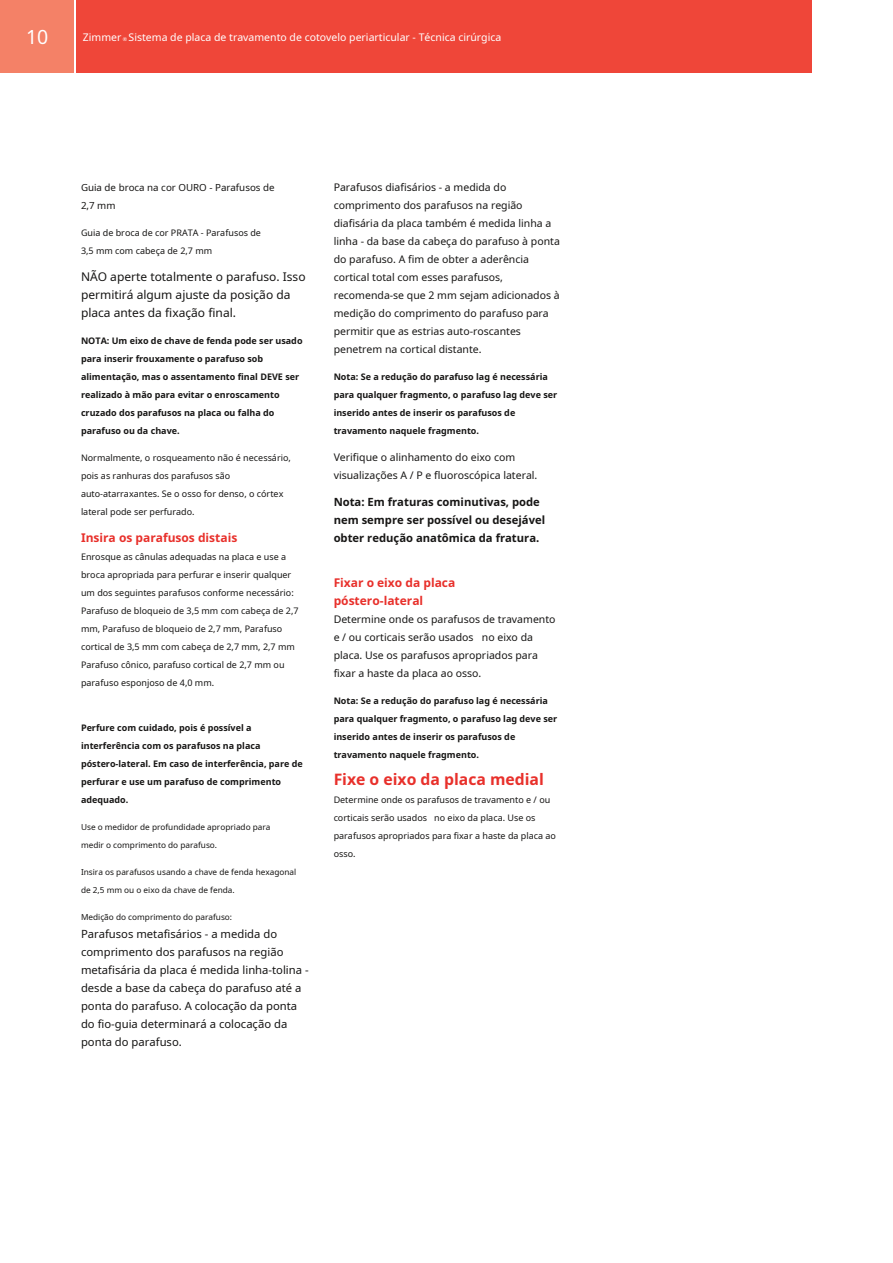
<style>
.page{position:relative;width:893px;height:1263px;background:#fff}
.page>*{position:absolute;margin:0;border:0;box-sizing:border-box;transform-origin:0 0}
.t1{font:19.5px "Noto Sans";color:#fff}
.t2{font:700 15.75px "Noto Sans";color:#e8302b}
.t3{font:12px/18px "Noto Sans";color:#171615}
.t4{font:700 12px/18px "Noto Sans";color:#e8302b}
.t5{font:11.25px/18px "Noto Sans";color:#171615}
.t6{font:700 11.25px/18px "Noto Sans";color:#171615}
.t7{font:10.5px/18px "Noto Sans";color:#171615}
.t8{font:10.5px "Noto Sans";color:#fff}
.t9{font:9.75px/18px "Noto Sans";color:#171615}
.t10{font:700 9px/18px "Noto Sans";color:#171615}
.t11{font:9px/18px "Noto Sans";color:#171615}
.t12{font:8.25px/18px "Noto Sans";color:#171615}
.s1{font-size:5.25px}
</style>
<div class="page">
<div style="left:77px;top:0;width:735px;height:72px;background:#ef4639"></div>
<div style="left:0;top:0;width:74px;height:72px;background:#f48167"></div>
<h1 class="t1" style="left:26px;top:23px;width:24px">10</h1>
<p class="t8" style="left:83px;top:30px;width:420px">Zimmer <span class="s1">®</span> Sistema de placa de travamento de cotovelo periarticular - Técnica cirúrgica</p>
<p class="t9" style="left:81px;top:178px;width:195px">Guia de broca na cor OURO - Parafusos de<br>2,7 mm</p>
<p class="t11" style="left:81px;top:223px;width:182px">Guia de broca de cor PRATA - Parafusos de<br>3,5 mm com cabeça de 2,7 mm</p>
<h3 class="t3" style="left:81px;top:267px;width:226px">NÃO aperte totalmente o parafuso. Isso permitirá algum ajuste da posição da placa antes da fixação final.</h3>
<p class="t10" style="left:81px;top:331px;width:223px">NOTA: Um eixo de chave de fenda pode ser usado para inserir frouxamente o parafuso sob alimentação, mas o assentamento final DEVE ser realizado à mão para evitar o enroscamento cruzado dos parafusos na placa ou falha do parafuso ou da chave.</p>
<p class="t11" style="left:81px;top:448px;width:211px">Normalmente, o rosqueamento não é necessário, pois as ranhuras dos parafusos são auto-atarraxantes. Se o osso for denso, o córtex lateral pode ser perfurado.</p>
<h3 class="t4" style="left:81px;top:528px;width:158px">Insira os parafusos distais</h3>
<p class="t11" style="left:81px;top:547px;width:219px">Enrosque as cânulas adequadas na placa e use a broca apropriada para perfurar e inserir qualquer um dos seguintes parafusos conforme necessário:<br>Parafuso de bloqueio de 3,5 mm com cabeça de 2,7 mm, Parafuso de bloqueio de 2,7 mm, Parafuso cortical de 3,5 mm com cabeça de 2,7 mm, 2,7 mm Parafuso cônico, parafuso cortical de 2,7 mm ou parafuso esponjoso de 4,0 mm.</p>
<p class="t10" style="left:81px;top:718px;width:223px">Perfure com cuidado, pois é possível a interferência com os parafusos na placa póstero-lateral. Em caso de interferência, pare de perfurar e use um parafuso de comprimento adequado.</p>
<p class="t12" style="left:81px;top:817px;width:191px">Use o medidor de profundidade apropriado para medir o comprimento do parafuso.</p>
<p class="t12" style="left:81px;top:862px;width:217px">Insira os parafusos usando a chave de fenda hexagonal de 2,5 mm ou o eixo da chave de fenda.</p>
<p class="t12" style="left:81px;top:907px;width:153px">Medição do comprimento do parafuso:</p>
<p class="t5" style="left:81px;top:924px;width:229px">Parafusos metafisários - a medida do comprimento dos parafusos na região metafisária da placa é medida linha-tolina - desde a base da cabeça do parafuso até a ponta do parafuso. A colocação da ponta do fio-guia determinará a colocação da ponta do parafuso.</p>
<p class="t7" style="left:334px;top:178px;width:228px">Parafusos diafisários - a medida do comprimento dos parafusos na região diafisária da placa também é medida linha a linha - da base da cabeça do parafuso à ponta do parafuso. A fim de obter a aderência cortical total com esses parafusos, recomenda-se que 2 mm sejam adicionados à medição do comprimento do parafuso para permitir que as estrias auto-roscantes penetrem na cortical distante.</p>
<p class="t10" style="left:334px;top:367px;width:225px">Nota: Se a redução do parafuso lag é necessária para qualquer fragmento, o parafuso lag deve ser inserido antes de inserir os parafusos de travamento naquele fragmento.</p>
<p class="t7" style="left:334px;top:447px;width:205px">Verifique o alinhamento do eixo com visualizações A / P e fluoroscópica lateral.</p>
<p class="t6" style="left:334px;top:492px;width:213px">Nota: Em fraturas cominutivas, pode nem sempre ser possível ou desejável obter redução anatômica da fratura.</p>
<h3 class="t4" style="left:334px;top:573px;width:123px">Fixar o eixo da placa póstero-lateral</h3>
<p class="t7" style="left:334px;top:610px;width:223px">Determine onde os parafusos de travamento e / ou corticais serão usados no eixo da placa. Use os parafusos apropriados para fixar a haste da placa ao osso.</p>
<p class="t10" style="left:334px;top:691px;width:225px">Nota: Se a redução do parafuso lag é necessária para qualquer fragmento, o parafuso lag deve ser inserido antes de inserir os parafusos de travamento naquele fragmento.</p>
<h2 class="t2" style="left:334px;top:768px;width:212px">Fixe o eixo da placa medial</h2>
<p class="t11" style="left:334px;top:790px;width:224px">Determine onde os parafusos de travamento e / ou corticais serão usados no eixo da placa. Use os parafusos apropriados para fixar a haste da placa ao osso.</p>
</div>
